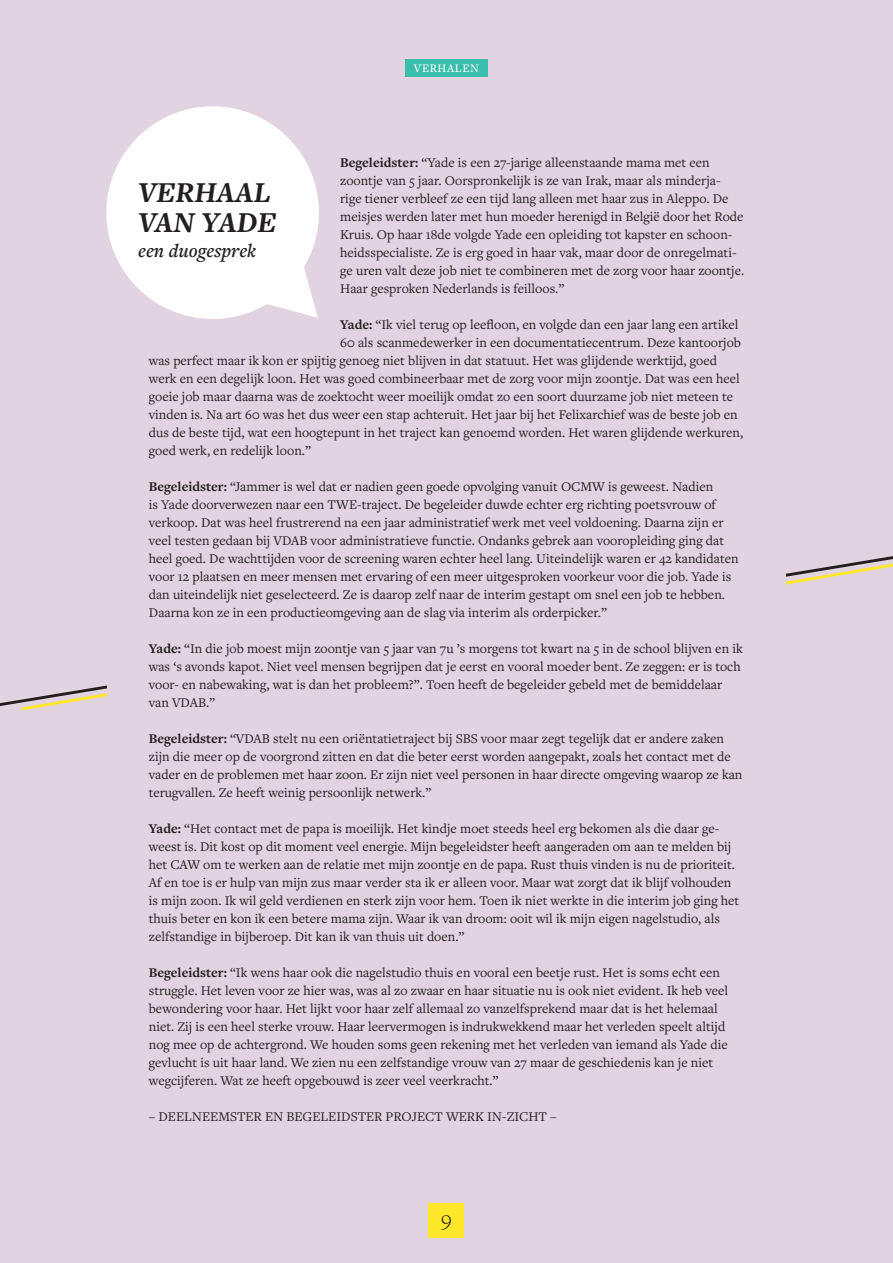
<style>
.page{position:relative;width:893px;height:1263px;background:#e1d3e0}
.page>*{position:absolute;margin:0;border:0;box-sizing:border-box;transform-origin:0 0}
.verhaal_-_tekstballo{font:italic 700 30px/30px "Freight Text Pro";color:#231f20}
.t1{font:300 22.5px "Freight Text Pro";color:#231f20}
.t2{font:italic 600 19.5px "Freight Text Pro";color:#231f20}
.verhaal_-_lees{font:13.8px/18px "Freight Text Pro";color:#231f20}
.t3{font:500 12px "Freight Text Pro";letter-spacing:.05em;color:#fff}
.s1{font-weight:700}
</style>
<div class="page">
<svg style="left:106px;top:106px;width:213px;height:213px;fill:#fff"></svg>
<div style="left:429px;top:1203px;width:35px;height:35px;background:#ffe82a"></div>
<svg style="left:0;top:685px;width:106px;height:26px"></svg>
<svg style="left:787px;top:556px;width:106px;height:29px"></svg>
<div style="left:405px;top:60px;width:83px;height:17px;background:#38beab"></div>
<p class="t3" style="left:414px;top:60px;width:67px">VERHALEN</p>
<p class="verhaal_-_lees" style="left:340px;top:153px;width:405px"><span class="s1">Begeleidster:</span> “Yade is een 27-jarige alleenstaande mama met een zoontje van 5 jaar. Oorspronkelijk is ze van Irak, maar als minderja&shy;rige tiener verbleef ze een tijd lang alleen met haar zus in Aleppo. De meisjes werden later met hun moeder herenigd in België door het Rode Kruis. Op haar 18de volgde Yade een opleiding tot kapster en schoon&shy;heidsspecialiste. Ze is erg goed in haar vak, maar door de onregelmati&shy;ge uren valt deze job niet te combineren met de zorg voor haar zoontje.<br>Haar gesproken Nederlands is feilloos.”</p>
<p class="verhaal_-_lees" style="left:340px;top:315px;width:400px"><span class="s1">Yade:</span> “Ik viel terug op leefloon, en volgde dan een jaar lang een artikel</p>
<p class="verhaal_-_lees" style="left:340px;top:333px;width:402px">60 als scanmedewerker in een documentatiecentrum. Deze kantoorjob</p>
<p class="verhaal_-_lees" style="left:149px;top:351px;width:570px">was perfect maar ik kon er spijtig genoeg niet blijven in dat statuut. Het was glijdende werktijd, goed</p>
<p class="verhaal_-_lees" style="left:149px;top:369px;width:593px">werk en een degelijk loon. Het was goed combineerbaar met de zorg voor mijn zoontje. Dat was een heel</p>
<p class="verhaal_-_lees" style="left:149px;top:387px;width:586px">goeie job maar daarna was de zoektocht weer moeilijk omdat zo een soort duurzame job niet meteen te</p>
<p class="verhaal_-_lees" style="left:149px;top:405px;width:590px">vinden is. Na art 60 was het dus weer een stap achteruit. Het jaar bij het Felixarchief was de beste job en</p>
<p class="verhaal_-_lees" style="left:149px;top:423px;width:596px">dus de beste tijd, wat een hoogtepunt in het traject kan genoemd worden. Het waren glijdende werkuren,</p>
<p class="verhaal_-_lees" style="left:149px;top:441px;width:164px">goed werk, en redelijk loon.”</p>
<p class="verhaal_-_lees" style="left:149px;top:477px;width:591px"><span class="s1">Begeleidster:</span> “Jammer is wel dat er nadien geen goede opvolging vanuit OCMW is geweest. Nadien<br>is Yade doorverwezen naar een TWE-traject. De begeleider duwde echter erg richting poetsvrouw of verkoop. Dat was heel frustrerend na een jaar administratief werk met veel voldoening. Daarna zijn er veel testen gedaan bij VDAB voor administratieve functie. Ondanks gebrek aan vooropleiding ging dat heel goed. De wachttijden voor de screening waren echter heel lang. Uiteindelijk waren er 42 kandidaten voor 12 plaatsen en meer mensen met ervaring of een meer uitgesproken voorkeur voor die job. Yade is dan uiteindelijk niet geselecteerd. Ze is daarop zelf naar de interim gestapt om snel een job te hebben.<br>Daarna kon ze in een productieomgeving aan de slag via interim als orderpicker.”</p>
<p class="verhaal_-_lees" style="left:149px;top:639px;width:595px"><span class="s1">Yade:</span> “In die job moest mijn zoontje van 5 jaar van 7u ’s morgens tot kwart na 5 in de school blijven en ik was ‘s avonds kapot. Niet veel mensen begrijpen dat je eerst en vooral moeder bent. Ze zeggen: er is toch voor- en nabewaking, wat is dan het probleem?”. Toen heeft de begeleider gebeld met de bemiddelaar van VDAB.”</p>
<p class="verhaal_-_lees" style="left:149px;top:729px;width:595px"><span class="s1">Begeleidster:</span> “VDAB stelt nu een oriëntatietraject bij SBS voor maar zegt tegelijk dat er andere zaken zijn die meer op de voorgrond zitten en dat die beter eerst worden aangepakt, zoals het contact met de vader en de problemen met haar zoon. Er zijn niet veel personen in haar directe omgeving waarop ze kan terugvallen. Ze heeft weinig persoonlijk netwerk.”</p>
<p class="verhaal_-_lees" style="left:149px;top:819px;width:592px"><span class="s1">Yade:</span> “Het contact met de papa is moeilijk. Het kindje moet steeds heel erg bekomen als die daar ge&shy;weest is. Dit kost op dit moment veel energie. Mijn begeleidster heeft aangeraden om aan te melden bij het CAW om te werken aan de relatie met mijn zoontje en de papa. Rust thuis vinden is nu de prioriteit.<br>Af en toe is er hulp van mijn zus maar verder sta ik er alleen voor. Maar wat zorgt dat ik blijf volhouden is mijn zoon. Ik wil geld verdienen en sterk zijn voor hem. Toen ik niet werkte in die interim job ging het thuis beter en kon ik een betere mama zijn. Waar ik van droom: ooit wil ik mijn eigen nagelstudio, als zelfstandige in bijberoep. Dit kan ik van thuis uit doen.”</p>
<p class="verhaal_-_lees" style="left:149px;top:963px;width:581px"><span class="s1">Begeleidster:</span> “Ik wens haar ook die nagelstudio thuis en vooral een beetje rust. Het is soms echt een struggle. Het leven voor ze hier was, was al zo zwaar en haar situatie nu is ook niet evident. Ik heb veel bewondering voor haar. Het lijkt voor haar zelf allemaal zo vanzelfsprekend maar dat is het helemaal niet. Zij is een heel sterke vrouw. Haar leervermogen is indrukwekkend maar het verleden speelt altijd nog mee op de achtergrond. We houden soms geen rekening met het verleden van iemand als Yade die gevlucht is uit haar land. We zien nu een zelfstandige vrouw van 27 maar de geschiedenis kan je niet wegcijferen. Wat ze heeft opgebouwd is zeer veel veerkracht.”</p>
<p class="verhaal_-_lees" style="left:149px;top:1107px;width:409px">– DEELNEEMSTER EN BEGELEIDSTER PROJECT WERK IN-ZICHT –</p>
<p class="verhaal_-_tekstballo" style="left:138px;top:176px;width:140px">VERHAAL<br>VAN YADE</p>
<p class="t2" style="left:138px;top:238px;width:119px">een duogesprek</p>
<h2 class="t1" style="left:441px;top:1204px;width:12px">9</h2>
</div>
